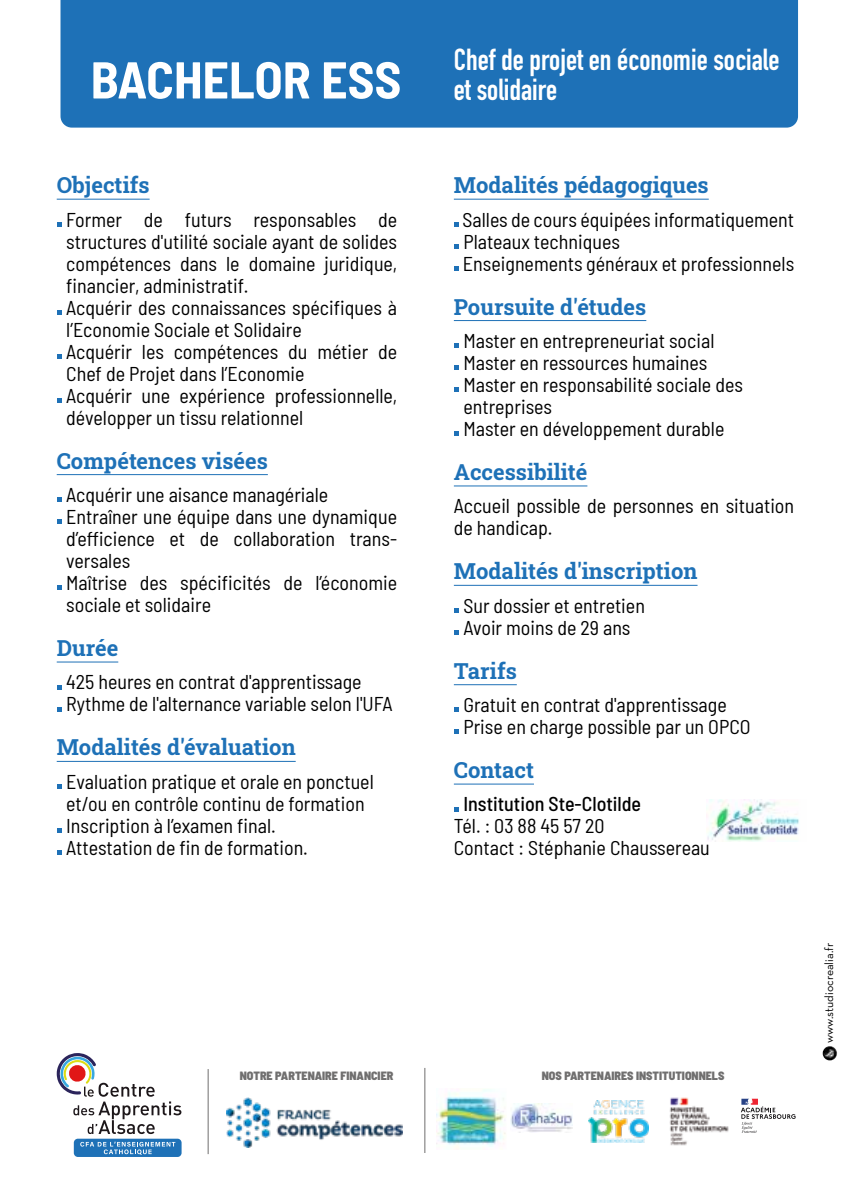
<style>
.page{position:relative;width:851px;height:1191px;background:#fff}
.page>*{position:absolute;margin:0;border:0;box-sizing:border-box;transform-origin:0 0}
.t1{font:700 semi-condensed 51.6px "Barlow";color:#fff}
.t2{font:700 30px/30px "DIN Condensed";color:#fff}
.t3{font:22px "Roboto Slab";color:#1e71b7}
.t4{font:semi-condensed 20px/22px "Barlow";color:#000}
.t5{font:500 semi-condensed 20px "Barlow";color:#000}
.t6{font:900 semi-condensed 12px "Barlow";color:#706f6f}
.t7{font:12px "Neutra Text";color:#000}
</style>
<div class="page">
<hr style="left:57px;top:199px;width:93px;height:1px;background:#1e71b7">
<hr style="left:57px;top:474px;width:211px;height:1px;background:#1e71b7">
<hr style="left:57px;top:661px;width:61px;height:1px;background:#1e71b7">
<hr style="left:57px;top:761px;width:239px;height:1px;background:#1e71b7">
<svg style="left:57px;top:222px;width:4px;height:4px"></svg>
<svg style="left:57px;top:310px;width:4px;height:4px"></svg>
<svg style="left:57px;top:354px;width:4px;height:4px"></svg>
<svg style="left:57px;top:398px;width:4px;height:4px"></svg>
<svg style="left:57px;top:497px;width:4px;height:5px"></svg>
<svg style="left:57px;top:519px;width:4px;height:5px"></svg>
<svg style="left:57px;top:585px;width:4px;height:5px"></svg>
<svg style="left:57px;top:685px;width:4px;height:4px"></svg>
<svg style="left:57px;top:707px;width:4px;height:4px"></svg>
<svg style="left:57px;top:784px;width:4px;height:4px"></svg>
<svg style="left:57px;top:828px;width:4px;height:4px"></svg>
<svg style="left:57px;top:850px;width:4px;height:4px"></svg>
<hr style="left:454px;top:199px;width:254px;height:1px;background:#1e71b7">
<hr style="left:454px;top:320px;width:192px;height:1px;background:#1e71b7">
<hr style="left:454px;top:485px;width:133px;height:1px;background:#1e71b7">
<hr style="left:454px;top:585px;width:243px;height:1px;background:#1e71b7">
<hr style="left:454px;top:684px;width:62px;height:1px;background:#1e71b7">
<hr style="left:454px;top:783px;width:80px;height:1px;background:#1e71b7">
<svg style="left:454px;top:222px;width:4px;height:4px"></svg>
<svg style="left:454px;top:244px;width:4px;height:4px"></svg>
<svg style="left:454px;top:266px;width:4px;height:4px"></svg>
<svg style="left:454px;top:343px;width:4px;height:5px"></svg>
<svg style="left:454px;top:365px;width:4px;height:5px"></svg>
<svg style="left:454px;top:387px;width:4px;height:5px"></svg>
<svg style="left:454px;top:431px;width:4px;height:5px"></svg>
<svg style="left:454px;top:608px;width:4px;height:4px"></svg>
<svg style="left:454px;top:630px;width:4px;height:4px"></svg>
<svg style="left:454px;top:707px;width:4px;height:5px"></svg>
<svg style="left:454px;top:729px;width:4px;height:5px"></svg>
<svg style="left:454px;top:807px;width:4px;height:4px"></svg>
<div style="left:60px;top:0;width:737px;height:128px;background:#1e71b7"></div>
<img style="left:706px;top:799px;width:93px;height:42px">
<div style="left:74px;top:1138px;width:107px;height:19px;background:#1e71b7;border-radius:4px"></div>
<svg style="left:80px;top:1141px;width:95px;height:14px"></svg>
<svg style="left:57px;top:1053px;width:124px;height:81px"></svg>
<svg style="left:741px;top:1098px;width:54px;height:35px"></svg>
<img style="left:226px;top:1097px;width:176px;height:50px">
<hr style="left:424px;top:1068px;width:1px;height:85px;background:#706f6f">
<hr style="left:207px;top:1069px;width:1px;height:85px;background:#706f6f">
<img style="left:436px;top:1089px;width:70px;height:60px">
<img style="left:510px;top:1103px;width:62px;height:29px">
<img style="left:588px;top:1100px;width:60px;height:42px">
<img style="left:669px;top:1097px;width:60px;height:48px">
<img style="left:822px;top:1046px;width:15px;height:14px;border-radius:7px">
<h1 class="t1" style="left:91px;top:42px;width:312px">BACHELOR ESS</h1>
<p class="t3" style="left:57px;top:170px;width:94px">Objectifs</p>
<p class="t4" style="left:66px;top:207px;width:332px">Former de futurs responsables de structures d'utilité sociale ayant de solides compétences dans le domaine juridique, financier, administratif.<br>Acquérir des connaissances spécifiques à l’Economie Sociale et Solidaire<br>Acquérir les compétences du métier de Chef de Projet dans l’Economie<br>Acquérir une expérience professionnelle, développer un tissu relationnel</p>
<p class="t3" style="left:57px;top:445px;width:212px">Compétences visées</p>
<p class="t4" style="left:66px;top:482px;width:332px">Acquérir une aisance managériale<br>Entraîner une équipe dans une dynamique d’efficience et de collaboration trans&shy;versales<br>Maîtrise des spécificités de l’économie sociale et solidaire</p>
<p class="t3" style="left:57px;top:633px;width:63px">Durée</p>
<p class="t4" style="left:66px;top:669px;width:328px">425 heures en contrat d'apprentissage<br>Rythme de l'alternance variable selon l'UFA</p>
<p class="t3" style="left:57px;top:732px;width:240px">Modalités d'évaluation</p>
<p class="t4" style="left:66px;top:769px;width:309px">Evaluation pratique et orale en ponctuel et/ou en contrôle continu de formation Inscription à l’examen final.<br>Attestation de fin de formation.</p>
<h2 class="t2" style="left:454px;top:44px;width:327px">Chef de projet en économie sociale et solidaire</h2>
<p class="t3" style="left:454px;top:170px;width:256px">Modalités pédagogiques</p>
<p class="t4" style="left:462px;top:207px;width:333px">Salles de cours équipées informatiquement<br>Plateaux techniques<br>Enseignements généraux et professionnels</p>
<p class="t3" style="left:454px;top:291px;width:194px">Poursuite d'études</p>
<p class="t4" style="left:463px;top:328px;width:281px">Master en entrepreneuriat social<br>Master en ressources humaines<br>Master en responsabilité sociale des entreprises<br>Master en développement durable</p>
<p class="t3" style="left:454px;top:457px;width:135px">Accessibilité</p>
<p class="t4" style="left:454px;top:493px;width:342px">Accueil possible de personnes en situation de handicap.</p>
<p class="t3" style="left:454px;top:556px;width:245px">Modalités d'inscription</p>
<p class="t4" style="left:463px;top:593px;width:183px">Sur dossier et entretien<br>Avoir moins de 29 ans</p>
<p class="t3" style="left:454px;top:655px;width:64px">Tarifs</p>
<p class="t4" style="left:463px;top:692px;width:289px">Gratuit en contrat d'apprentissage<br>Prise en charge possible par un OPCO</p>
<p class="t3" style="left:454px;top:755px;width:82px">Contact</p>
<p class="t5" style="left:463px;top:790px;width:179px">Institution Ste-Clotilde</p>
<p class="t4" style="left:454px;top:813px;width:257px">Tél. : 03 88 45 57 20<br>Contact : Stéphanie Chaussereau</p>
<p class="t6" style="left:240px;top:1066px;width:155px">NOTRE PARTENAIRE FINANCIER</p>
<p class="t6" style="left:541px;top:1066px;width:184px">NOS PARTENAIRES INSTITUTIONNELS</p>
<p class="t7" style="left:821px;top:1043px;width:101px;rotate:-90deg">www.studiocrealia.fr</p>
</div>
